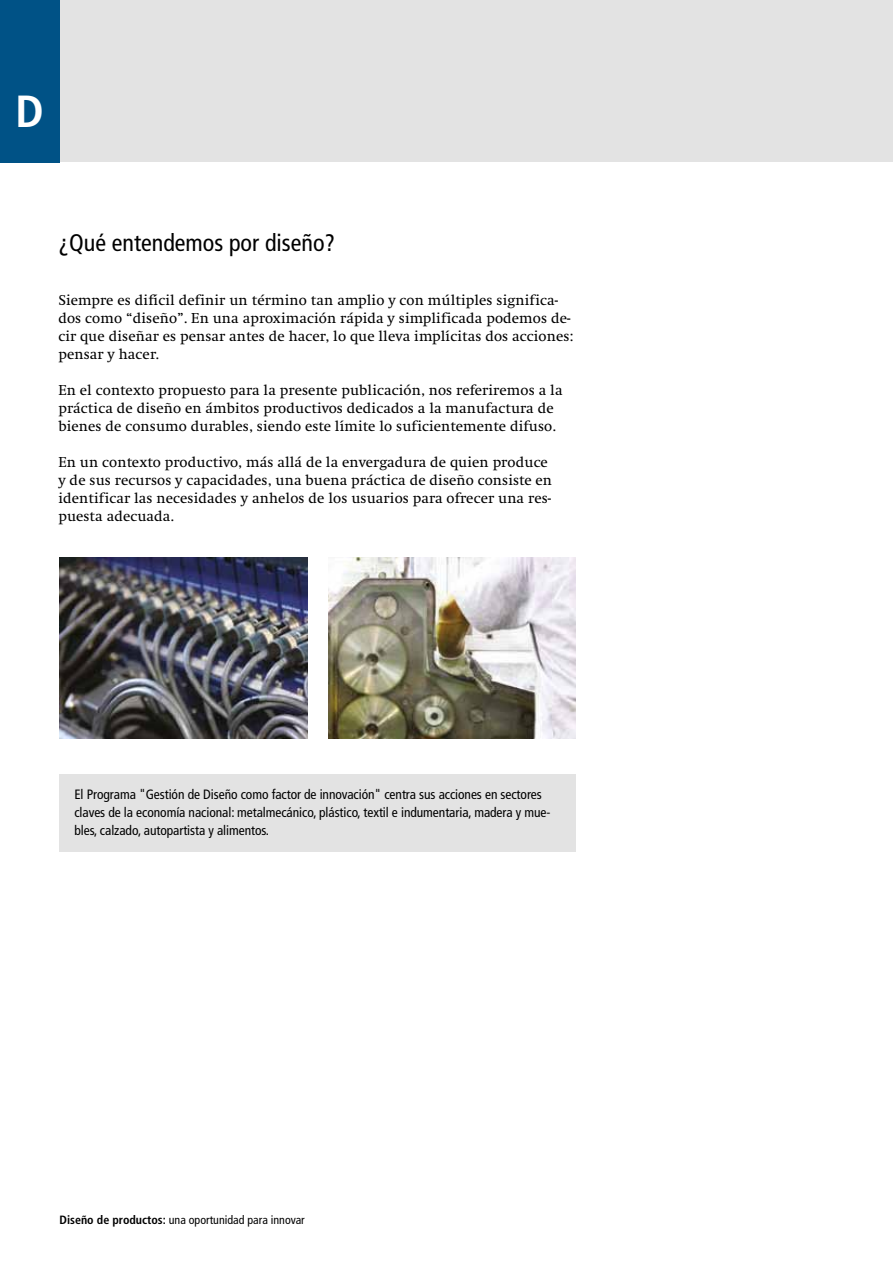
<style>
.page{position:relative;width:893px;height:1263px;background:#fff}
.page>*{position:absolute;margin:0;border:0;box-sizing:border-box;transform-origin:0 0}
.t1{font:700 condensed 45px "Frutiger LT Std";color:#fff}
.t2{font:condensed 24px "Frutiger LT Std";color:#000}
.t3{font:15px/18px "Swift CEEF";letter-spacing:.005em;color:#000}
.t4{font:condensed 13.5px/18px "Frutiger LT Std";letter-spacing:-.005em;color:#000}
.t5{font:condensed 12px "Frutiger LT Std";color:#000}
.s1{font-weight:700}
</style>
<div class="page">
<div style="left:60px;top:0;width:833px;height:162px;background:#e3e3e3"></div>
<div style="left:0;top:0;width:60px;height:162px;background:#005286"></div>
<div style="left:60px;top:774px;width:516px;height:77px;background:#e3e3e3"></div>
<img style="left:328px;top:558px;width:248px;height:180px">
<img style="left:60px;top:557px;width:247px;height:181px">
<h1 class="t1" style="left:16px;top:84px;width:30px">D</h1>
<h2 class="t2" style="left:58px;top:228px;width:278px">¿Qué entendemos por diseño?</h2>
<p class="t3" style="left:58px;top:291px;width:516px">Siempre es difícil definir un término tan amplio y con múltiples significa&shy;dos como “diseño”. En una aproximación rápida y simplificada podemos de&shy;cir que diseñar es pensar antes de hacer, lo que lleva implícitas dos acciones: pensar y hacer.</p>
<p class="t3" style="left:58px;top:381px;width:506px">En el contexto propuesto para la presente publicación, nos referiremos a la práctica de diseño en ámbitos productivos dedicados a la manufactura de bienes de consumo durables, siendo este límite lo suficientemente difuso.</p>
<p class="t3" style="left:58px;top:453px;width:495px">En un contexto productivo, más allá de la envergadura de quien produce y de sus recursos y capacidades, una buena práctica de diseño consiste en identificar las necesidades y anhelos de los usuarios para ofrecer una res&shy;puesta adecuada.</p>
<p class="t4" style="left:74px;top:785px;width:478px">El Programa "Gestión de Diseño como factor de innovación" centra sus acciones en sectores claves de la economía nacional: metalmecánico, plástico, textil e indumentaria, madera y mue&shy;bles, calzado, autopartista y alimentos.</p>
<p class="t5" style="left:60px;top:1213px;width:247px"><span class="s1">Diseño de productos:</span> una oportunidad para innovar</p>
</div>
